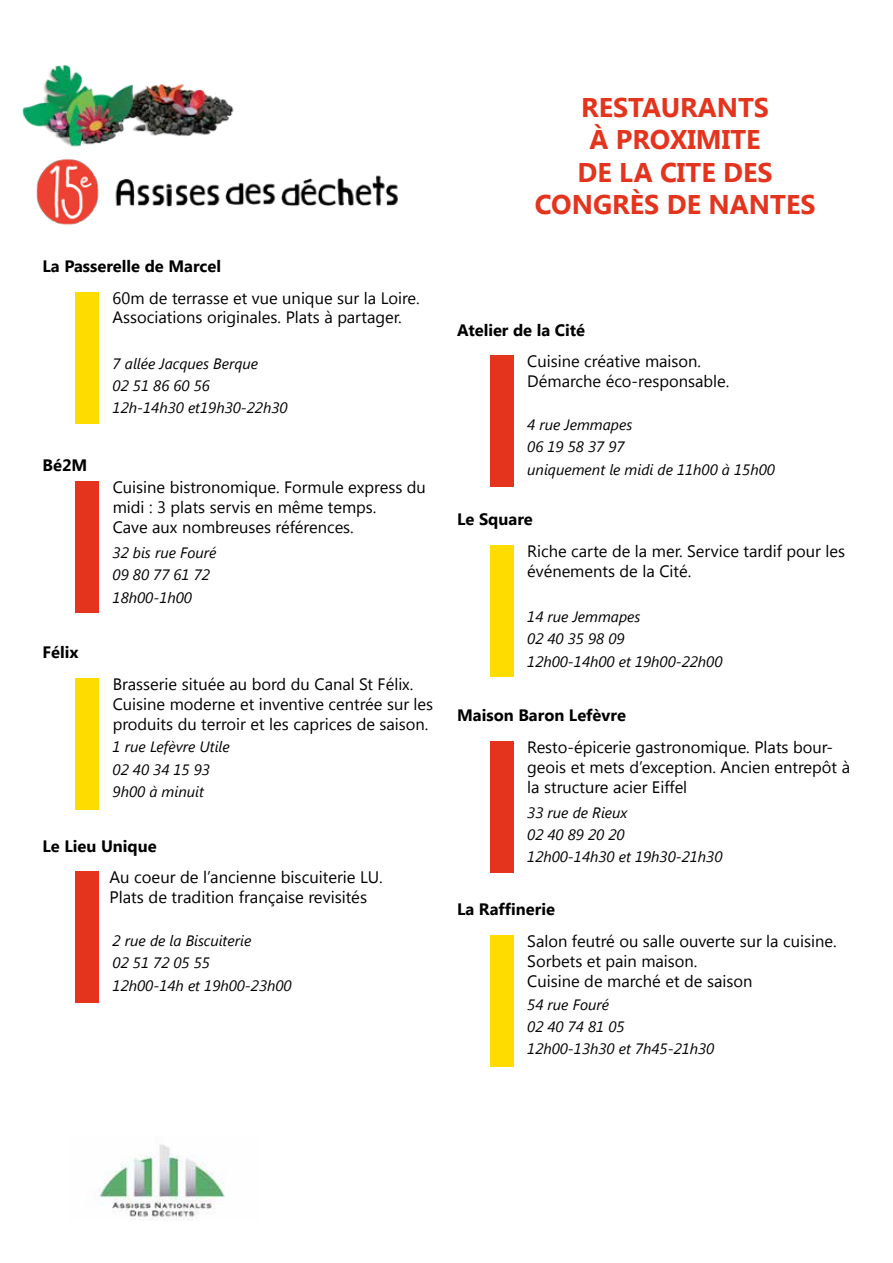
<style>
.page{position:relative;width:893px;height:1263px;background:#fff}
.page>*{position:absolute;margin:0;border:0;box-sizing:border-box;transform-origin:0 0}
.t1{font:700 27px "Segoe UI";color:#e4341d}
.t2{font:16.65px/20px "Segoe UI";color:#000}
.t3{font:16.5px/19.8px "Segoe UI";color:#000}
.t4{font:700 16.5px "Segoe UI";color:#000}
.t5{font:italic 15px/22.2px "Segoe UI";color:#000}
</style>
<div class="page">
<img style="left:99px;top:1144px;width:126px;height:76px">
<img style="left:36px;top:159px;width:58px;height:66px">
<img style="left:94px;top:175px;width:304px;height:34px">
<div style="left:75px;top:292px;width:24px;height:131px;background:#fedc00"></div>
<div style="left:75px;top:481px;width:24px;height:132px;background:#e4341d"></div>
<div style="left:75px;top:678px;width:24px;height:131px;background:#fedc00"></div>
<div style="left:490px;top:545px;width:23px;height:132px;background:#fedc00"></div>
<div style="left:490px;top:935px;width:23px;height:132px;background:#fedc00"></div>
<div style="left:490px;top:355px;width:23px;height:132px;background:#e4341d"></div>
<div style="left:75px;top:871px;width:24px;height:132px;background:#e4341d"></div>
<div style="left:490px;top:741px;width:23px;height:132px;background:#e4341d"></div>
<img style="left:22px;top:65px;width:212px;height:82px">
<p class="t4" style="left:43px;top:254px;width:180px">La Passerelle de Marcel</p>
<p class="t4" style="left:43px;top:454px;width:46px">Bé2M</p>
<p class="t4" style="left:43px;top:640px;width:37px">Félix</p>
<p class="t3" style="left:113px;top:287px;width:309px">60m de terrasse et vue unique sur la Loire.<br>Associations originales. Plats à partager.</p>
<p class="t5" style="left:113px;top:351px;width:176px">7 allée Jacques Berque<br>02 51 86 60 56<br>12h-14h30 et19h30-22h30</p>
<p class="t3" style="left:113px;top:477px;width:315px">Cuisine bistronomique. Formule express du midi : 3 plats servis en même temps.<br>Cave aux nombreuses références.</p>
<p class="t5" style="left:113px;top:541px;width:105px">32 bis rue Fouré<br>09 80 77 61 72<br>18h00-1h00</p>
<p class="t3" style="left:113px;top:674px;width:322px">Brasserie située au bord du Canal St Félix.<br>Cuisine moderne et inventive centrée sur les produits du terroir et les caprices de saison.</p>
<p class="t5" style="left:113px;top:735px;width:119px">1 rue Lefèvre Utile<br>02 40 34 15 93<br>9h00 à minuit</p>
<p class="t4" style="left:43px;top:834px;width:116px">Le Lieu Unique</p>
<p class="t2" style="left:109px;top:867px;width:275px">Au coeur de l’ancienne biscuiterie LU.<br>Plats de tradition française revisités</p>
<p class="t5" style="left:113px;top:929px;width:181px">2 rue de la Biscuiterie<br>02 51 72 05 55<br>12h00-14h et 19h00-23h00</p>
<h1 class="t1" style="left:581px;top:88px;width:190px">Restaurants</h1>
<h1 class="t1" style="left:590px;top:120px;width:157px">à PROXIMITE</h1>
<h1 class="t1" style="left:578px;top:153px;width:180px">DE LA CITE DES</h1>
<h1 class="t1" style="left:535px;top:185px;width:193px">CONGRèS DE NANTES</h1>
<p class="t4" style="left:457px;top:318px;width:130px">Atelier de la Cité</p>
<p class="t3" style="left:527px;top:351px;width:204px">Cuisine créative maison.<br>Démarche éco-responsable.</p>
<p class="t5" style="left:527px;top:413px;width:249px">4 rue Jemmapes<br>06 19 58 37 97<br>uniquement le midi de 11h00 à 15h00</p>
<p class="t4" style="left:457px;top:508px;width:77px">Le Square</p>
<p class="t3" style="left:527px;top:541px;width:319px">Riche carte de la mer. Service tardif pour les événements de la Cité.</p>
<p class="t5" style="left:527px;top:605px;width:197px">14 rue Jemmapes<br>02 40 35 98 09<br>12h00-14h00 et 19h00-22h00</p>
<p class="t4" style="left:457px;top:703px;width:170px">Maison Baron Lefèvre</p>
<p class="t3" style="left:527px;top:736px;width:324px">Resto-épicerie gastronomique. Plats bour&shy;geois et mets d’exception. Ancien entrepôt à la structure acier Eiffel</p>
<p class="t5" style="left:527px;top:801px;width:197px">33 rue de Rieux<br>02 40 89 20 20<br>12h00-14h30 et 19h30-21h30</p>
<p class="t4" style="left:457px;top:898px;width:99px">La Raffinerie</p>
<p class="t3" style="left:527px;top:931px;width:311px">Salon feutré ou salle ouverte sur la cuisine.<br>Sorbets et pain maison.<br>Cuisine de marché et de saison</p>
<p class="t5" style="left:527px;top:993px;width:189px">54 rue Fouré<br>02 40 74 81 05<br>12h00-13h30 et 7h45-21h30</p>
</div>
